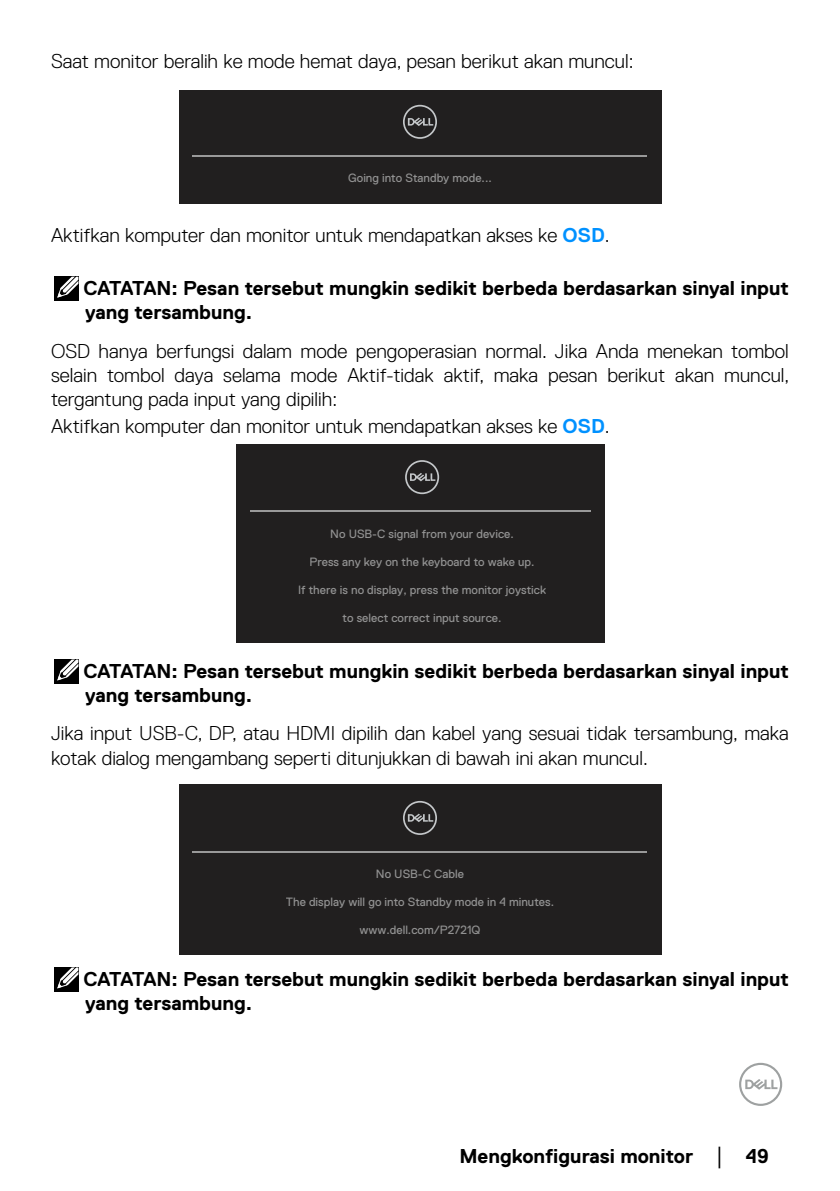
<style>
.page{position:relative;width:840px;height:1191px;background:#fff}
.page>*{position:absolute;margin:0;border:0;box-sizing:border-box;transform-origin:0 0}
.t1{font:300 20px/24px "Dell Replica";color:#000;text-align:justify}
.t2{font:700 20px/24px "Dell Replica";color:#000}
.t3{font:12px "Dell Replica";color:#919191}
.s1{font-weight:700;color:#0091ff}
.s2{font-family:"Times New Roman";font-weight:400;font-size:18px}
</style>
<div class="page">
<svg style="left:739px;top:1062px;width:42px;height:44px"></svg>
<div style="left:179px;top:91px;width:481px;height:113px;background:#211f1f"></div>
<hr style="left:193px;top:155px;width:453px;height:2px;background:#999">
<svg style="left:403px;top:105px;width:34px;height:34px"></svg>
<div style="left:54px;top:277px;width:24px;height:24px;background:#000"></div>
<svg style="left:57px;top:277px;width:21px;height:21px"></svg>
<div style="left:235px;top:444px;width:369px;height:198px;background:#211f1f"></div>
<hr style="left:249px;top:511px;width:341px;height:1px;background:#999">
<svg style="left:405px;top:460px;width:34px;height:34px"></svg>
<div style="left:54px;top:659px;width:24px;height:25px;background:#000"></div>
<svg style="left:57px;top:659px;width:21px;height:22px"></svg>
<div style="left:179px;top:784px;width:481px;height:171px;background:#211f1f"></div>
<hr style="left:193px;top:851px;width:453px;height:2px;background:#999">
<svg style="left:403px;top:801px;width:34px;height:34px"></svg>
<div style="left:54px;top:967px;width:24px;height:25px;background:#000"></div>
<svg style="left:57px;top:967px;width:21px;height:22px"></svg>
<p class="t1" style="left:51px;top:49px;width:583px">Saat monitor beralih ke mode hemat daya, pesan berikut akan muncul:</p>
<p class="t3" style="left:348px;top:171px;width:145px">Going into Standby mode...</p>
<p class="t1" style="left:51px;top:223px;width:559px">Aktifkan komputer dan monitor untuk mendapatkan akses ke <span class="s1">OSD</span>.</p>
<p class="t2" style="left:84px;top:277px;width:706px">CATATAN: Pesan tersebut mungkin sedikit berbeda berdasarkan sinyal input yang tersambung.</p>
<p class="t1" style="left:51px;top:339px;width:739px">OSD hanya berfungsi dalam mode pengoperasian normal. Jika Anda menekan tombol selain tombol daya selama mode Aktif-tidak aktif, maka pesan berikut akan muncul, tergantung pada input yang dipilih:</p>
<p class="t1" style="left:51px;top:414px;width:559px">Aktifkan komputer dan monitor untuk mendapatkan akses ke <span class="s1">OSD</span>.</p>
<p class="t3" style="left:330px;top:527px;width:185px">No USB-C signal from your device.</p>
<p class="t3" style="left:309px;top:555px;width:226px">Press any key on the keyboard to wake up.</p>
<p class="t3" style="left:298px;top:583px;width:249px">If there is no display, press the monitor joystick</p>
<p class="t3" style="left:342px;top:611px;width:160px">to select correct input source.</p>
<p class="t2" style="left:84px;top:659px;width:706px">CATATAN: Pesan tersebut mungkin sedikit berbeda berdasarkan sinyal input yang tersambung.</p>
<p class="t1" style="left:51px;top:721px;width:739px">Jika input USB-C, DP, atau HDMI dipilih dan kabel yang sesuai tidak tersambung, maka kotak dialog mengambang seperti ditunjukkan di bawah ini akan muncul.</p>
<p class="t3" style="left:375px;top:867px;width:90px">No USB-C Cable</p>
<p class="t3" style="left:286px;top:895px;width:269px">The display will go into Standby mode in 4 minutes.</p>
<p class="t3" style="left:359px;top:923px;width:122px">www.dell.com/P2721Q</p>
<p class="t2" style="left:84px;top:967px;width:706px">CATATAN: Pesan tersebut mungkin sedikit berbeda berdasarkan sinyal input yang tersambung.</p>
<p class="t2" style="left:459px;top:1144px;width:311px">Mengkonfigurasi monitor <span class="s2">│</span> 49</p>
</div>
